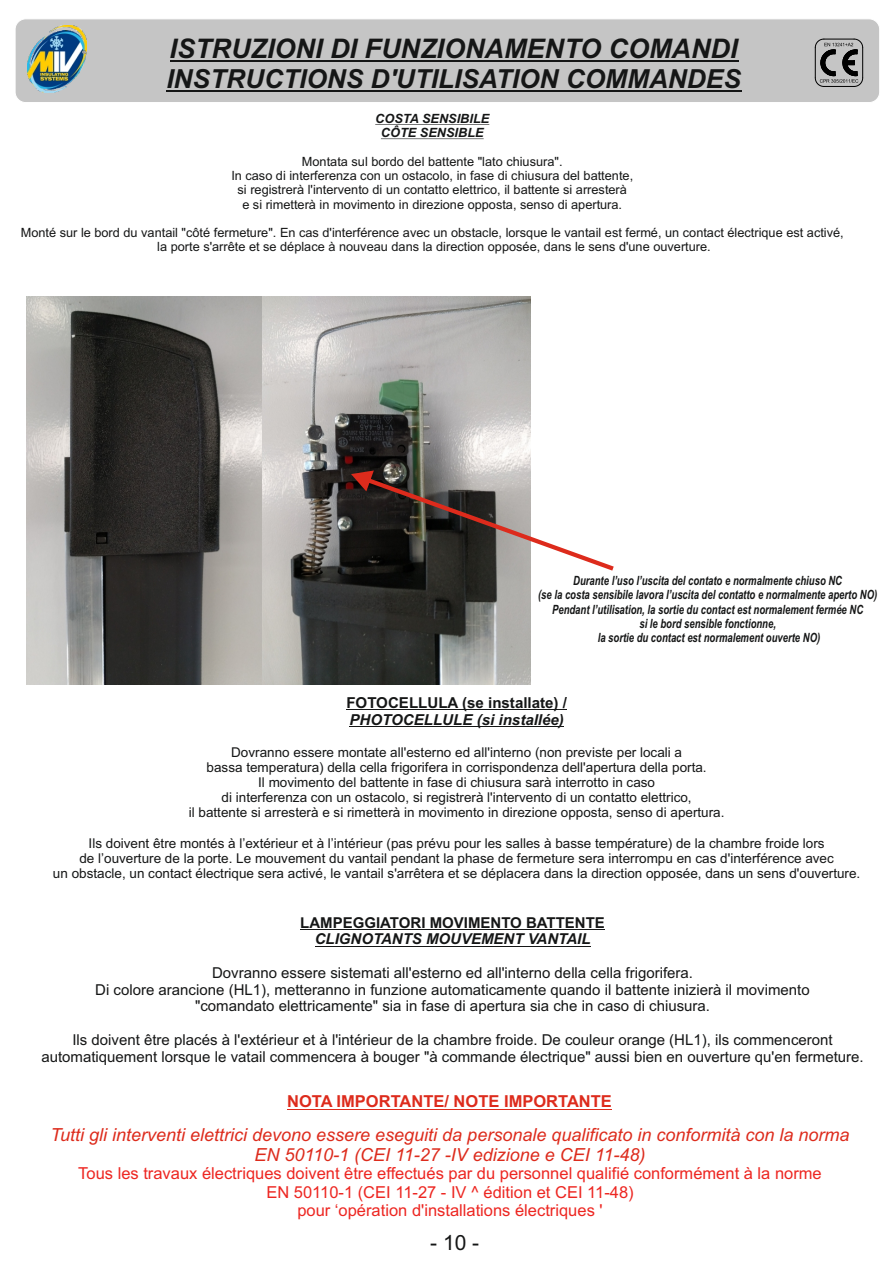
<style>
.page{position:relative;width:893px;height:1263px;background:#fff}
.page>*{position:absolute;margin:0;border:0;box-sizing:border-box;transform-origin:0 0}
.t1{font:italic 700 27px "Arial";color:#151616}
.t2{font:italic 700 26.25px "Arial";color:#151616}
.t3{font:21px "Arial";color:#151616}
.t4{font:italic 18px/20.1px "Arial";color:#dd2b1c;text-align:center}
.t5{font:16.5px/18.5px "Arial";color:#ed2621;text-align:center}
.t6{font:700 16.5px "Arial";color:#dd2b1c}
.t7{font:700 15.15px "Arial";color:#151616}
.t8{font:italic 700 15.15px "Arial";color:#151616}
.t9{font:15px/16.8px "Arial";color:#151616;text-align:center}
.t10{font:700 15px "Arial";color:#151616}
.t11{font:italic 700 15px "Arial";color:#151616}
.t12{font:13.5px/15.1px "Arial";color:#151616;text-align:center}
.t13{font:12.75px/14.2px "Arial";color:#151616;text-align:center}
.t14{font:italic 700 12.75px/14.2px "Arial";color:#151616;text-align:center;scale:.74 1}
.t15{font:italic 700 12.75px/14.2px "Arial";color:#151616;text-align:center}
</style>
<div class="page">
<div style="left:15px;top:18px;width:865px;height:85px;background:#c5c5c5;border:1px solid #fff;border-radius:11px"></div>
<svg style="left:815px;top:39px;width:48px;height:48px"></svg>
<img style="left:262px;top:296px;width:269px;height:388px">
<img style="left:26px;top:296px;width:236px;height:388px">
<svg style="left:351px;top:470px;width:263px;height:101px"></svg>
<hr style="left:346px;top:709px;width:221px;height:1px;background:#151616">
<hr style="left:349px;top:726px;width:215px;height:1px;background:#151616">
<hr style="left:300px;top:929px;width:305px;height:1px;background:#151616">
<hr style="left:315px;top:946px;width:275px;height:1px;background:#151616">
<hr style="left:170px;top:61px;width:568px;height:1px;background:#151616">
<hr style="left:167px;top:90px;width:575px;height:1px;background:#151616">
<hr style="left:375px;top:124px;width:114px;height:1px;background:#151616">
<hr style="left:381px;top:139px;width:103px;height:1px;background:#151616">
<img style="left:27px;top:26px;width:59px;height:66px">
<hr style="left:287px;top:1108px;width:325px;height:1px;background:#dd2b1c">
<h1 class="t1" style="left:170px;top:39px;width:569px">ISTRUZIONI DI FUNZIONAMENTO COMANDI</h1>
<h2 class="t2" style="left:166px;top:69px;width:576px">INSTRUCTIONS D'UTILISATION COMMANDES</h2>
<p class="t15" style="left:375px;top:113px;width:116px">COSTA SENSIBILE<br>CÔTE SENSIBLE</p>
<p class="t13" style="left:231px;top:155px;width:403px">Montata sul bordo del battente "lato chiusura".<br>In caso di interferenza con un ostacolo, in fase di chiusura del battente, si registrerà l'intervento di un contatto elettrico, il battente si arresterà<br>e si rimetterà in movimento in direzione opposta, senso di apertura.</p>
<p class="t13" style="left:21px;top:227px;width:824px">Monté sur le bord du vantail "côté fermeture". En cas d'interférence avec un obstacle, lorsque le vantail est fermé, un contact électrique est activé, la porte s'arrête et se déplace à nouveau dans la direction opposée, dans le sens d'une ouverture.</p>
<p class="t14" style="left:538px;top:575px;width:460px">Durante l’uso l’uscita del contato e normalmente chiuso NC<br>(se la costa sensibile lavora l’uscita del contatto e normalmente aperto NO)<br>Pendant l’utilisation, la sortie du contact est normalement fermée NC<br>si le bord sensible fonctionne,<br>la sortie du contact est normalement ouverte NO)</p>
<p class="t7" style="left:346px;top:697px;width:222px">FOTOCELLULA (se installate) /</p>
<p class="t8" style="left:349px;top:714px;width:216px">PHOTOCELLULE (si installée)</p>
<p class="t12" style="left:189px;top:746px;width:537px">Dovranno essere montate all'esterno ed all'interno (non previste per locali a<br>bassa temperatura) della cella frigorifera in corrispondenza dell'apertura della porta.<br>Il movimento del battente in fase di chiusura sarà interrotto in caso<br>di interferenza con un ostacolo, si registrerà l'intervento di un contatto elettrico,<br>il battente si arresterà e si rimetterà in movimento in direzione opposta, senso di apertura.</p>
<p class="t12" style="left:53px;top:836px;width:809px">Ils doivent être montés à l’extérieur et à l’intérieur (pas prévu pour les salles à basse température) de la chambre froide lors<br>de l’ouverture de la porte. Le mouvement du vantail pendant la phase de fermeture sera interrompu en cas d'interférence avec<br>un obstacle, un contact électrique sera activé, le vantail s'arrêtera et se déplacera dans la direction opposée, dans un sens d'ouverture.</p>
<p class="t10" style="left:300px;top:917px;width:306px">LAMPEGGIATORI MOVIMENTO BATTENTE</p>
<p class="t11" style="left:315px;top:933px;width:277px">CLIGNOTANTS MOUVEMENT VANTAIL</p>
<p class="t9" style="left:95px;top:966px;width:716px">Dovranno essere sistemati all'esterno ed all'interno della cella frigorifera.<br>Di colore arancione (HL1), metteranno in funzione automaticamente quando il battente inizierà il movimento "comandato elettricamente" sia in fase di apertura sia che in caso di chiusura.</p>
<p class="t9" style="left:41px;top:1033px;width:824px">Ils doivent être placés à l'extérieur et à l'intérieur de la chambre froide. De couleur orange (HL1), ils commenceront automatiquement lorsque le vatail commencera à bouger "à commande électrique" aussi bien en ouverture qu'en fermeture.</p>
<p class="t6" style="left:287px;top:1095px;width:326px">NOTA IMPORTANTE/ NOTE IMPORTANTE</p>
<h3 class="t4" style="left:50px;top:1126px;width:800px">Tutti gli interventi elettrici devono essere eseguiti da personale qualificato in conformità con la norma<br>EN 50110-1 (CEI 11-27 -IV edizione e CEI 11-48)</h3>
<p class="t5" style="left:78px;top:1166px;width:745px">Tous les travaux électriques doivent être effectués par du personnel qualifié conformément à la norme<br>EN 50110-1 (CEI 11-27 - IV ^ édition et CEI 11-48)<br>pour ‘opération d'installations électriques '</p>
<h3 class="t3" style="left:430px;top:1235px;width:51px">- 10 -</h3>
</div>
